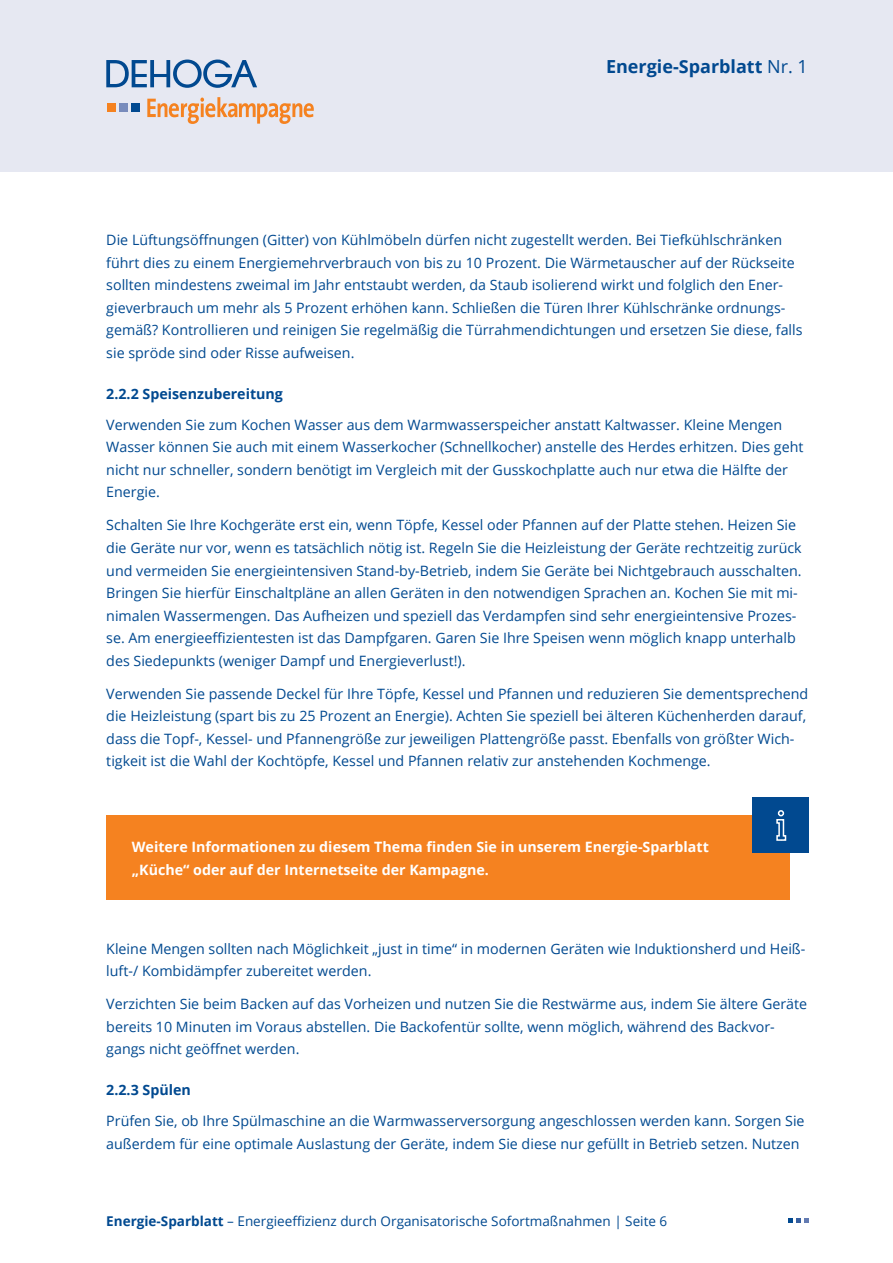
<style>
.page{position:relative;width:893px;height:1263px;background:#fff}
.page>*{position:absolute;margin:0;border:0;box-sizing:border-box;transform-origin:0 0}
.t1{font:700 18px "Open Sans";color:#014990}
.Fliesstext{font:14.25px/22.5px "Open Sans";color:#014990}
.t2{font:700 14.25px/22.5px "Open Sans";color:#fff}
.Headline_4{font:700 14.25px "Open Sans";color:#014990}
.t3{font:13.5px "Open Sans";color:#014990}
.s1{font-weight:400}
.s2{font-weight:700}
</style>
<div class="page">
<div style="left:0;top:0;width:893px;height:171px;background:#e6e8f2"></div>
<svg style="left:106px;top:60px;width:151px;height:28px"></svg>
<div style="left:132px;top:103px;width:8px;height:8px;background:#014990"></div>
<div style="left:119px;top:103px;width:8px;height:8px;background:#788bbc"></div>
<div style="left:107px;top:103px;width:8px;height:8px;background:#f58220"></div>
<svg style="left:147px;top:97px;width:167px;height:27px"></svg>
<svg style="left:788px;top:1218px;width:20px;height:4px"></svg>
<div style="left:106px;top:816px;width:684px;height:84px;background:#f58220"></div>
<div style="left:752px;top:798px;width:56px;height:55px;background:#014990"></div>
<svg style="left:776px;top:810px;width:11px;height:31px"></svg>
<p class="t1" style="left:606px;top:54px;width:203px">Energie-Sparblatt <span class="s1">Nr. 1</span></p>
<p class="Fliesstext" style="left:106px;top:229px;width:698px">Die Lüftungsöffnungen (Gitter) von Kühlmöbeln dürfen nicht zugestellt werden. Bei Tiefkühlschränken führt dies zu einem Energiemehrverbrauch von bis zu 10 Prozent. Die Wärmetauscher auf der Rückseite sollten mindestens zweimal im Jahr entstaubt werden, da Staub isolierend wirkt und folglich den Ener&shy;gieverbrauch um mehr als 5 Prozent erhöhen kann. Schließen die Türen Ihrer Kühlschränke ordnungs&shy;gemäß? Kontrollieren und reinigen Sie regelmäßig die Türrahmendichtungen und ersetzen Sie diese, falls sie spröde sind oder Risse aufweisen.</p>
<p class="Headline_4" style="left:106px;top:384px;width:178px">2.2.2 Speisenzubereitung</p>
<p class="Fliesstext" style="left:106px;top:413px;width:699px">Verwenden Sie zum Kochen Wasser aus dem Warmwasserspeicher anstatt Kaltwasser. Kleine Mengen Wasser können Sie auch mit einem Wasserkocher (Schnellkocher) anstelle des Herdes erhitzen. Dies geht nicht nur schneller, sondern benötigt im Vergleich mit der Gusskochplatte auch nur etwa die Hälfte der Energie.</p>
<p class="Fliesstext" style="left:106px;top:514px;width:697px">Schalten Sie Ihre Kochgeräte erst ein, wenn Töpfe, Kessel oder Pfannen auf der Platte stehen. Heizen Sie die Geräte nur vor, wenn es tatsächlich nötig ist. Regeln Sie die Heizleistung der Geräte rechtzeitig zurück und vermeiden Sie energieintensiven Stand-by-Betrieb, indem Sie Geräte bei Nichtgebrauch ausschalten.<br>Bringen Sie hierfür Einschaltpläne an allen Geräten in den notwendigen Sprachen an. Kochen Sie mit mi&shy;nimalen Wassermengen. Das Aufheizen und speziell das Verdampfen sind sehr energieintensive Prozes&shy;se. Am energieeffizientesten ist das Dampfgaren. Garen Sie Ihre Speisen wenn möglich knapp unterhalb des Siedepunkts (weniger Dampf und Energieverlust!).</p>
<p class="Fliesstext" style="left:106px;top:682px;width:703px">Verwenden Sie passende Deckel für Ihre Töpfe, Kessel und Pfannen und reduzieren Sie dementsprechend die Heizleistung (spart bis zu 25 Prozent an Energie). Achten Sie speziell bei älteren Küchenherden darauf, dass die Topf-, Kessel- und Pfannengröße zur jeweiligen Plattengröße passt. Ebenfalls von größter Wich&shy;tigkeit ist die Wahl der Kochtöpfe, Kessel und Pfannen relativ zur anstehenden Kochmenge.</p>
<p class="t2" style="left:132px;top:835px;width:579px">Weitere Informationen zu diesem Thema finden Sie in unserem Energie-Sparblatt „Küche“ oder auf der Internetseite der Kampagne.</p>
<p class="Fliesstext" style="left:106px;top:937px;width:700px">Kleine Mengen sollten nach Möglichkeit „just in time“ in modernen Geräten wie Induktionsherd und Heiß&shy;luft-/ Kombidämpfer zubereitet werden.</p>
<p class="Fliesstext" style="left:106px;top:992px;width:702px">Verzichten Sie beim Backen auf das Vorheizen und nutzen Sie die Restwärme aus, indem Sie ältere Geräte bereits 10 Minuten im Voraus abstellen. Die Backofentür sollte, wenn möglich, während des Backvor&shy;gangs nicht geöffnet werden.</p>
<p class="Headline_4" style="left:106px;top:1080px;width:86px">2.2.3 Spülen</p>
<p class="Fliesstext" style="left:106px;top:1109px;width:700px">Prüfen Sie, ob Ihre Spülmaschine an die Warmwasserversorgung angeschlossen werden kann. Sorgen Sie außerdem für eine optimale Auslastung der Geräte, indem Sie diese nur gefüllt in Betrieb setzen. Nutzen</p>
<p class="t3" style="left:106px;top:1211px;width:562px"><span class="s2">Energie-Sparblatt</span> – Energieeffizienz durch Organisatorische Sofortmaßnahmen | Seite 6</p>
</div>
